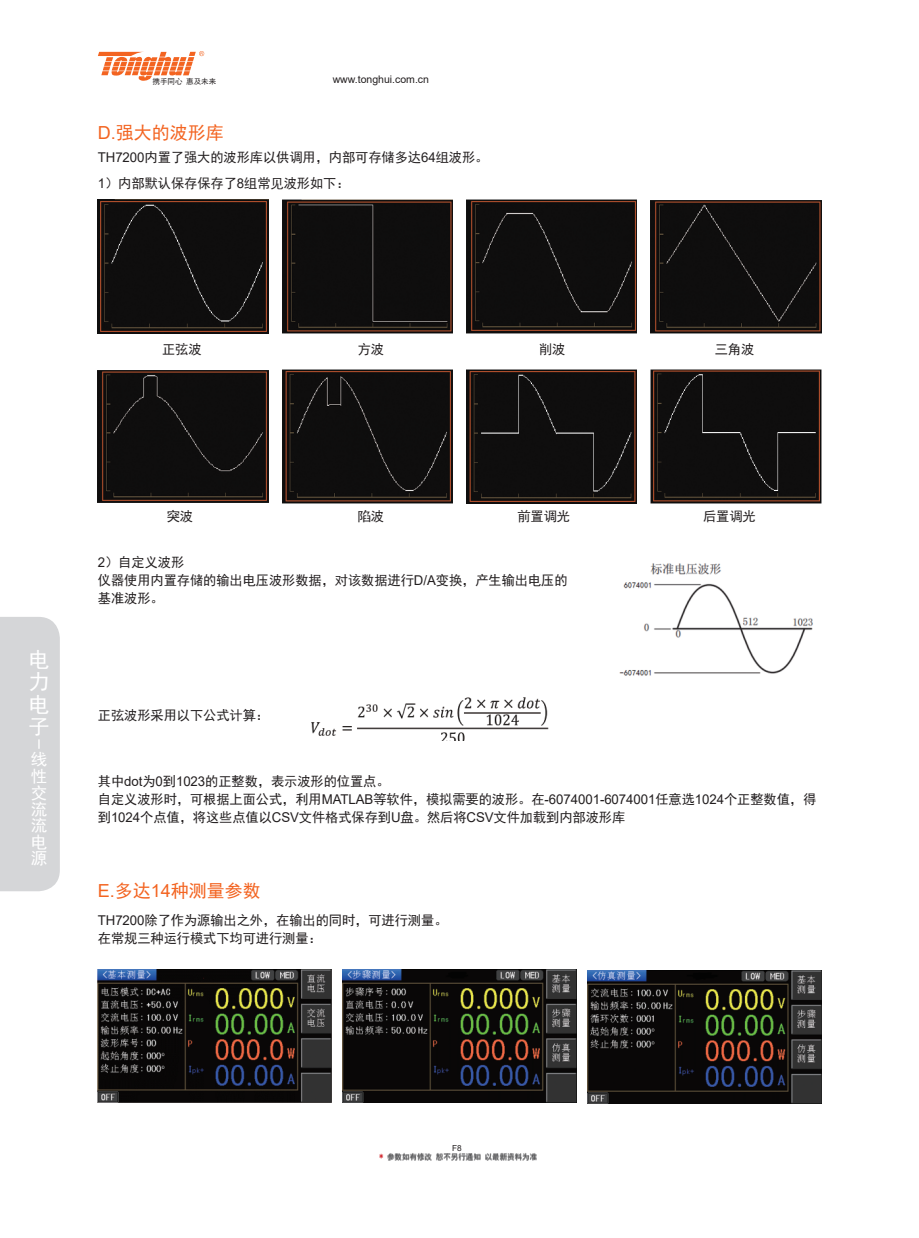
<style>
.page{position:relative;width:919px;height:1238px;background:#fff}
.page>*{position:absolute;margin:0;border:0;box-sizing:border-box;transform-origin:0 0}
.t1{font:21px/22.4px "Sim Hei";color:#fff;text-align:justify}
.t2{font:18px "Sim Hei";color:#f36421}
.t3{font:16.5px/16.5px "Sim Hei";color:#fff;text-align:justify}
.t4{font:13.5px/18px "Sim Hei";letter-spacing:-.005em;color:#231f20}
.t5{font:10.5px "Arial";color:#231f20}
.t6{font:8.25px "Arial";color:#231f20}
.t7{font:7.5px "Sim Hei";color:#535355}
.t8{font:7.5px "Sim Hei";color:#231f20}
.s1{font-family:"Arial"}
.s2{color:#d1232a}
</style>
<div class="page">
<div style="left:0;top:617px;width:60px;height:274px;background:#d5d6d8"></div>
<svg style="left:98px;top:51px;width:106px;height:30px"></svg>
<img style="left:651px;top:200px;width:170px;height:134px">
<img style="left:466px;top:200px;width:170px;height:134px">
<img style="left:466px;top:369px;width:170px;height:134px">
<img style="left:651px;top:369px;width:170px;height:134px">
<div style="left:98px;top:200px;width:170px;height:134px;background:#0f0e0e"></div>
<img style="left:98px;top:370px;width:170px;height:133px">
<img style="left:282px;top:369px;width:170px;height:134px">
<img style="left:282px;top:200px;width:170px;height:134px">
<img style="left:619px;top:563px;width:194px;height:113px">
<img style="left:311px;top:697px;width:238px;height:43px">
<img style="left:98px;top:969px;width:234px;height:133px">
<img style="left:342px;top:969px;width:234px;height:133px">
<img style="left:587px;top:970px;width:234px;height:133px">
<p class="t8" style="left:152px;top:77px;width:65px">携手同心 惠及未来</p>
<p class="t5" style="left:332px;top:72px;width:98px">www.tonghui.com.cn</p>
<p class="t2" style="left:98px;top:123px;width:128px"><span class="s1">D.</span>强大的波形库</p>
<p class="t4" style="left:98px;top:149px;width:392px"><span class="s1">TH7200</span>内置了强大的波形库以供调用，内部可存储多达<span class="s1">64</span>组波形。</p>
<p class="t4" style="left:98px;top:175px;width:253px"><span class="s1">1</span>）内部默认保存保存了<span class="s1">8</span>组常见波形如下：</p>
<p class="t4" style="left:162px;top:340px;width:41px">正弦波</p>
<p class="t4" style="left:358px;top:340px;width:28px">方波</p>
<p class="t4" style="left:714px;top:340px;width:41px">三角波</p>
<p class="t4" style="left:539px;top:340px;width:28px">削波</p>
<h1 class="t1" style="left:29px;top:648px;width:22px">电力电子</h1>
<h1 class="t1" style="left:50px;top:739px;width:12px;rotate:90deg">-</h1>
<p class="t3" style="left:31px;top:751px;width:17px">线性交流流电源</p>
<p class="t4" style="left:167px;top:507px;width:28px">突波</p>
<p class="t4" style="left:358px;top:507px;width:28px">陷波</p>
<p class="t4" style="left:517px;top:507px;width:54px">前置调光</p>
<p class="t4" style="left:703px;top:507px;width:54px">后置调光</p>
<p class="t4" style="left:98px;top:553px;width:88px"><span class="s1">2</span>）自定义波形</p>
<p class="t4" style="left:98px;top:571px;width:471px">仪器使用内置存储的输出电压波形数据，对该数据进行<span class="s1">D/A</span>变换，产生输出电压的基准波形。</p>
<p class="t4" style="left:98px;top:706px;width:173px">正弦波形采用以下公式计算：</p>
<p class="t4" style="left:98px;top:772px;width:293px">其中<span class="s1">dot</span>为<span class="s1">0</span>到<span class="s1">1023</span>的正整数，表示波形的位置点。</p>
<p class="t4" style="left:98px;top:790px;width:720px">自定义波形时，可根据上面公式，利用<span class="s1">MATLAB</span>等软件，模拟需要的波形。在<span class="s1">-6074001-6074001</span>任意选<span class="s1">1024</span>个正整数值，得到<span class="s1">1024</span>个点值，将这些点值以<span class="s1">CSV</span>文件格式保存到<span class="s1">U</span>盘。然后将<span class="s1">CSV</span>文件加载到内部波形库</p>
<p class="t2" style="left:98px;top:881px;width:165px"><span class="s1">E.</span>多达<span class="s1">14</span>种测量参数</p>
<p class="t4" style="left:98px;top:910px;width:351px"><span class="s1">TH7200</span>除了作为源输出之外，在输出的同时，可进行测量。</p>
<p class="t4" style="left:98px;top:928px;width:226px">在常规三种运行模式下均可进行测量：</p>
<p class="t6" style="left:452px;top:1142px;width:11px">F8</p>
<p class="t7" style="left:379px;top:1153px;width:159px"><span class="s2">*</span> 参数如有修改 恕不另行通知 以最新资料为准</p>
</div>
